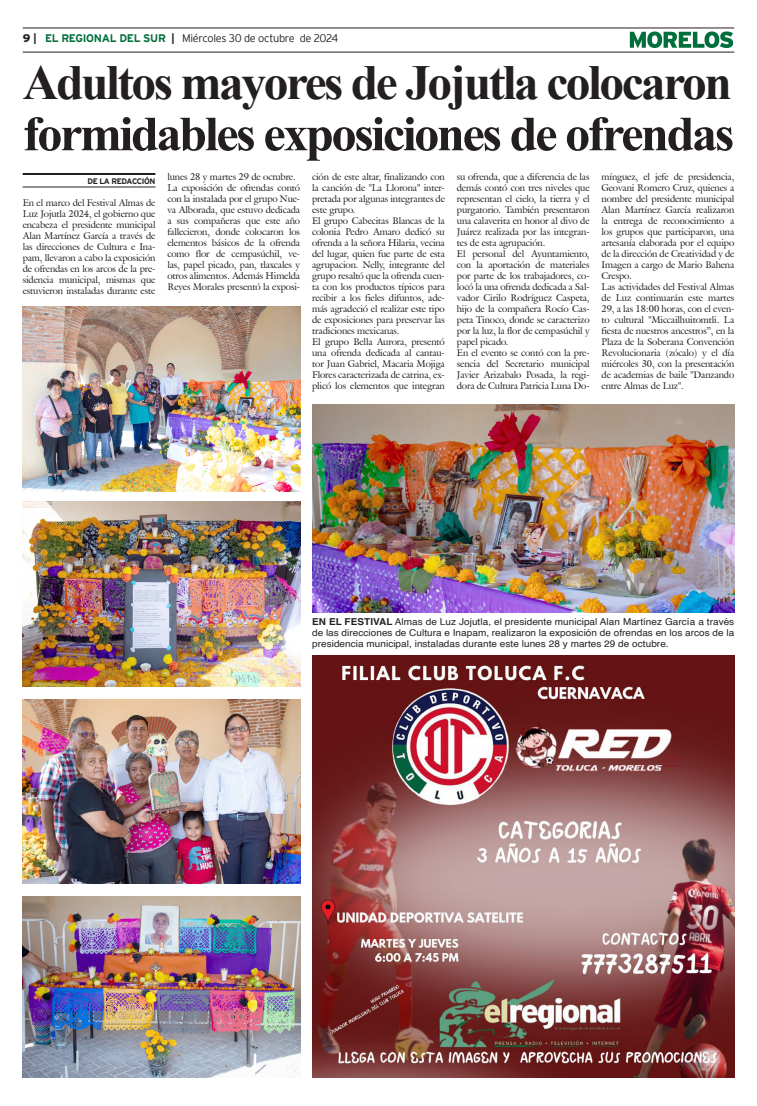
<style>
.page{position:relative;width:757px;height:1106px;background:#fff}
.page>*{position:absolute;margin:0;border:0;box-sizing:border-box;transform-origin:0 0}
.Cabeza_01{font:700 49px "Times New Roman";letter-spacing:-.05em;color:#231f20}
.t1{font:300 11px "Interstate";letter-spacing:-.025em;color:#231f20}
.t2{font:9.5px/11px "Galliard IT Cby BT";letter-spacing:-.01em;color:#231f20;text-align:justify}
.Pie_de_foto{font:9.5px/11px "Helvetica";letter-spacing:.005em;color:#231f20;text-align:justify;scale:1.05 1}
.t3{font:700 8px "Interstate";letter-spacing:-.05em;color:#231f20}
.s1{font-weight:900}
.s2{font-weight:700}
.s3{font-weight:700;color:#006f3c}
</style>
<div class="page">
<hr style="left:23px;top:28px;width:711px;height:1px;background:#231f20">
<hr style="left:23px;top:52px;width:711px;height:1px;background:#231f20">
<svg style="left:630px;top:31px;width:103px;height:17px"></svg>
<img style="left:312px;top:655px;width:422px;height:422px">
<hr style="left:23px;top:173px;width:132px;height:2px;background:#231f20">
<hr style="left:23px;top:187px;width:132px;height:1px;background:#231f20">
<img style="left:312px;top:404px;width:422px;height:208px">
<img style="left:23px;top:306px;width:277px;height:185px">
<img style="left:23px;top:502px;width:277px;height:185px">
<img style="left:23px;top:699px;width:277px;height:185px">
<img style="left:23px;top:896px;width:277px;height:181px">
<p class="t1" style="left:23px;top:32px;width:317px"><span class="s1">9</span> <span class="s2">|</span> <span class="s3">EL REGIONAL DEL SUR</span> <span class="s2">|</span> Miércoles 30 de octubre de 2024</p>
<p class="Cabeza_01" style="left:23px;top:47px;width:710px">Adultos mayores de Jojutla colocaron</p>
<p class="Cabeza_01" style="left:23px;top:98px;width:713px">formidables exposiciones de ofrendas</p>
<p class="t3" style="left:87px;top:176px;width:69px">DE LA REDACCIÓN</p>
<p class="t2" style="left:312px;top:171px;width:134px">ción de este altar, finalizando con la canción de "La Llorona" inter&shy;pretada por algunas integrantes de este grupo.</p>
<p class="t2" style="left:312px;top:215px;width:134px">El grupo Cabecitas Blancas de la colonia Pedro Amaro dedicó su ofrenda a la señora Hilaria, vecina del lugar, quien fue parte de esta agrupacion. Nelly, integrante del grupo resaltó que la ofrenda cuen&shy;ta con los productos típicos para recibir a los fieles difuntos, ade&shy;más agradeció el realizar este tipo de exposiciones para preservar las tradiciones mexicanas.</p>
<p class="t2" style="left:312px;top:336px;width:134px">El grupo Bella Aurora, presentó una ofrenda dedicada al cantau&shy;tor Juan Gabriel, Macaria Mojiga Flores caracterizada de catrina, ex&shy;plicó los elementos que integran</p>
<p class="t2" style="left:601px;top:171px;width:134px">mínguez, el jefe de presidencia, Geovani Romero Cruz, quienes a nombre del presidente municipal Alan Martínez García realizaron la entrega de reconocimiento a los grupos que participaron, una artesanía elaborada por el equipo de la dirección de Creatividad y de Imagen a cargo de Mario Bahena Crespo.</p>
<p class="t2" style="left:601px;top:281px;width:134px">Las actividades del Festival Almas de Luz continuarán este martes 29, a las 18:00 horas, con el even&shy;to cultural "Miccailhuitomtli. La fiesta de nuestros ancestros”, en la Plaza de la Soberana Convención Revolucionaria (zócalo) y el día miércoles 30, con la presentación de academias de baile "Danzando entre Almas de Luz".</p>
<p class="t2" style="left:167px;top:171px;width:130px">lunes 28 y martes 29 de octubre.</p>
<p class="t2" style="left:167px;top:182px;width:134px">La exposición de ofrendas contó con la instalada por el grupo Nue&shy;va Alborada, que estuvo dedicada a sus compañeras que este año fallecieron, donde colocaron los elementos básicos de la ofrenda como flor de cempasúchil, ve&shy;las, papel picado, pan, tlaxcales y otros alimentos. Además Himelda Reyes Morales presentó la exposi-</p>
<p class="t2" style="left:457px;top:171px;width:134px">su ofrenda, que a diferencia de las demás contó con tres niveles que representan el cielo, la tierra y el purgatorio. También presentaron una calaverita en honor al divo de Juárez realizada por las integran&shy;tes de esta agrupación.</p>
<p class="t2" style="left:457px;top:248px;width:134px">El personal del Ayuntamiento, con la aportación de materiales por parte de los trabajadores, co&shy;locó la una ofrenda dedicada a Sal&shy;vador Cirilo Rodríguez Caspeta, hijo de la compañera Rocío Cas&shy;peta Tinoco, donde se caracterizo por la luz, la flor de cempasúchil y papel picado.</p>
<p class="t2" style="left:457px;top:347px;width:134px">En el evento se contó con la pre&shy;sencia del Secretario municipal Javier Arizabalo Posada, la regi&shy;dora de Cultura Patricia Luna Do-</p>
<p class="t2" style="left:23px;top:197px;width:134px">En el marco del Festival Almas de Luz Jojutla 2024, el gobierno que encabeza el presidente municipal Alan Martínez García a través de las direcciones de Cultura e Ina&shy;pam, llevaron a cabo la exposición de ofrendas en los arcos de la pre&shy;sidencia municipal, mismas que estuvieron instaladas durante este</p>
<p class="Pie_de_foto" style="left:312px;top:616px;width:403px"><span class="s2">EN EL FESTIVAL</span> Almas de Luz Jojutla, el presidente municipal Alan Martínez García a través de las direcciones de Cultura e Inapam, realizaron la exposición de ofrendas en los arcos de la presidencia municipal, instaladas durante este lunes 28 y martes 29 de octubre.</p>
</div>
